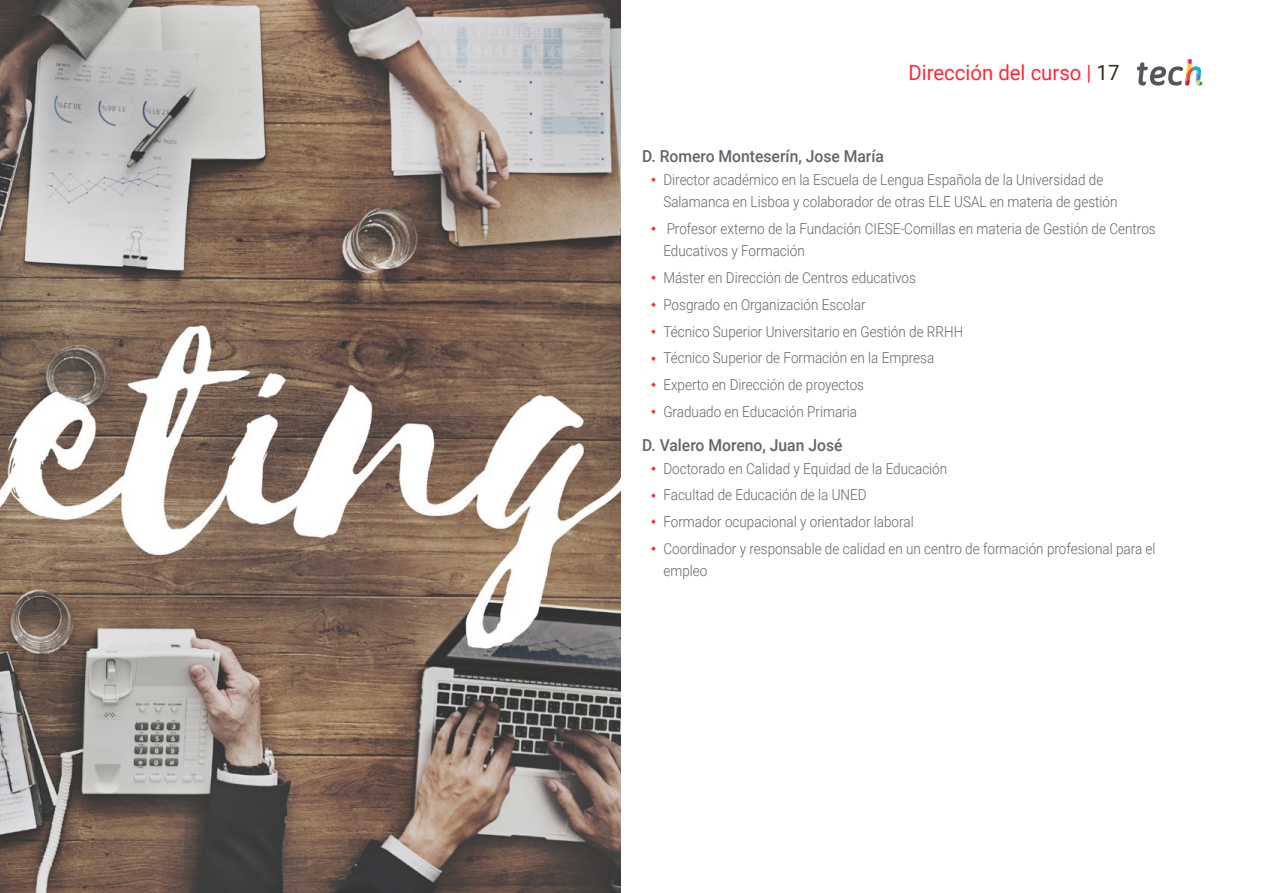
<style>
.page{position:relative;width:1263px;height:893px;background:#fff}
.page>*{position:absolute;margin:0;border:0;box-sizing:border-box;transform-origin:0 0}
.t1{font:21px "Roboto";color:#ff293a}
.t2{font:500 16.5px "Roboto";color:#61646a;scale:.95 1}
.t3{font:300 15px/26.7px "Roboto";color:#61646a;scale:.9 1}
.s1{color:#312e20}
</style>
<div class="page">
<img style="left:0;top:0;width:621px;height:893px">
<svg style="left:1137px;top:59px;width:65px;height:27px"></svg>
<h1 class="t1" style="left:908px;top:57px;width:213px">Dirección del curso | <span class="s1">17</span></h1>
<p class="t2" style="left:642px;top:145px;width:256px">D. Romero Monteserín, Jose María</p>
<p class="t3" style="left:663px;top:167px;width:506px;line-height:22.5px">Director académico en la Escuela de Lengua Española de la Universidad de<br>Salamanca en Lisboa y colaborador de otras ELE USAL en materia de gestión</p>
<p class="t3" style="left:663px;top:217px;width:549px;line-height:22.5px">Profesor externo de la Fundación CIESE-Comillas en materia de Gestión de Centros<br>Educativos y Formación</p>
<p class="t3" style="left:663px;top:264px;width:335px">Máster en Dirección de Centros educativos Posgrado en Organización Escolar<br>Técnico Superior Universitario en Gestión de RRHH Técnico Superior de Formación en la Empresa Experto en Dirección de proyectos<br>Graduado en Educación Primaria</p>
<p class="t2" style="left:642px;top:434px;width:212px">D. Valero Moreno, Juan José</p>
<p class="t3" style="left:663px;top:454px;width:548px">Doctorado en Calidad y Equidad de la Educación<br>Facultad de Educación de la UNED<br>Formador ocupacional y orientador laboral<br>Coordinador y responsable de calidad en un centro de formación profesional para el</p>
<p class="t3" style="left:663px;top:557px;width:50px">empleo</p>
</div>
